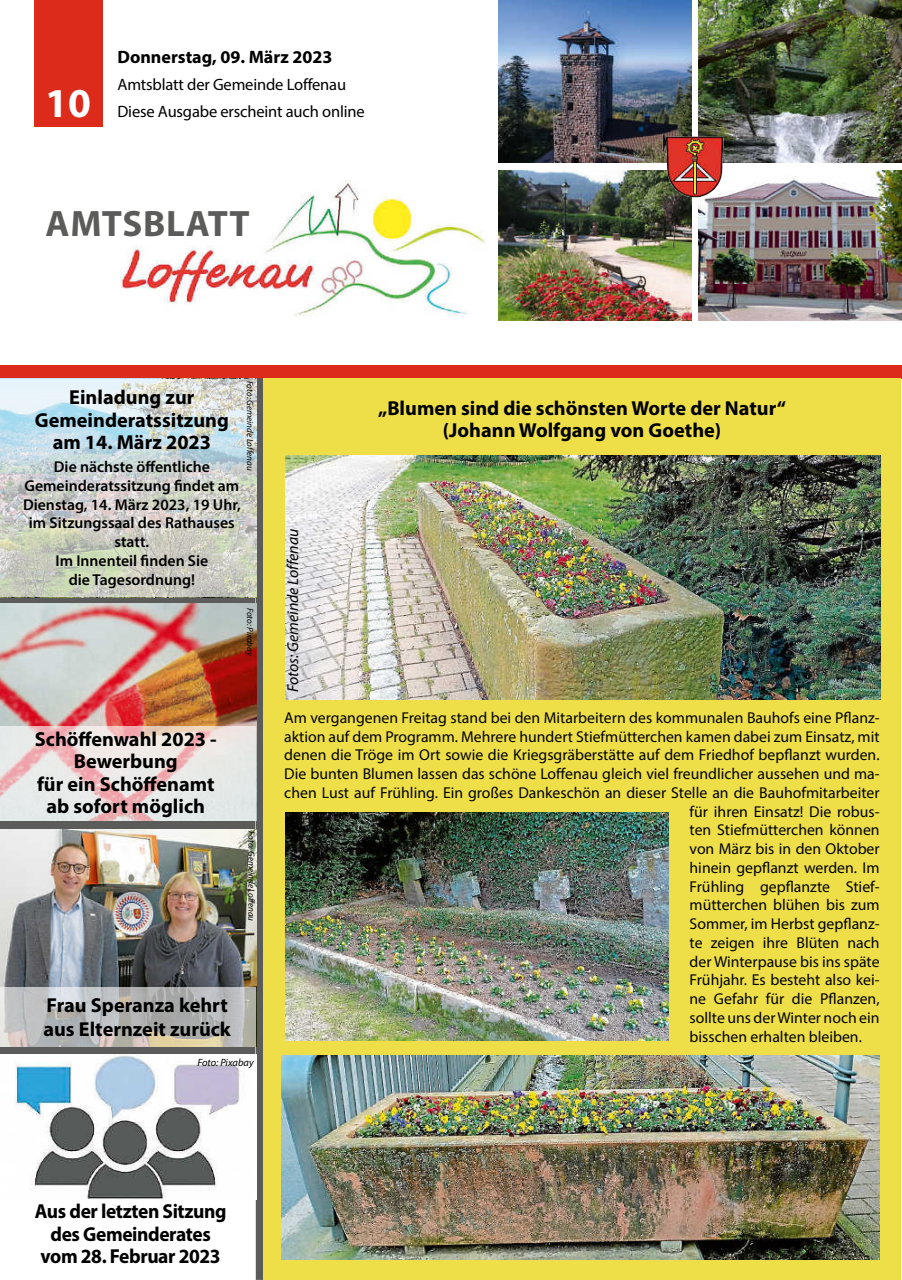
<style>
.page{position:relative;width:902px;height:1280px;background:#fff}
.page>*{position:absolute;margin:0;border:0;box-sizing:border-box;transform-origin:0 0}
.t1{font:700 41.25px "Myriad Pro";color:#fff}
.t2{font:700 36.9px "Myriad Pro";letter-spacing:.02em;color:#5b5b5a}
.t3{font:700 20.25px/22.5px "Myriad Pro";color:#000;text-align:center}
.t4{font:700 20.25px/22.5px "Myriad Pro";letter-spacing:-.02em;color:#000;text-align:center;scale:.96 1}
.t5{font:700 18px "Myriad Pro";color:#000}
.t6{font:16.5px "Myriad Pro";letter-spacing:-.01em;color:#000}
.t7{font:15.75px "Myriad Pro";color:#000}
.t8{font:600 15.75px/18.8px "Myriad Pro";color:#000;text-align:center}
.t9{font:italic 15.75px "Myriad Pro";color:#000}
.t10{font:italic 10.5px "Myriad Pro";color:#000}
.t11{font:italic 9px "Myriad Pro";color:#000}
</style>
<div class="page">
<div style="left:0;top:365px;width:901px;height:13px;background:#dc2a1b"></div>
<svg style="left:0;top:597px;width:255px;height:7px;background:#6d6f69"></svg>
<div style="left:0;top:821px;width:255px;height:8px;background:#5b5b5a"></div>
<div style="left:0;top:1046px;width:255px;height:8px;background:#5b5b5a"></div>
<div style="left:256px;top:378px;width:7px;height:902px;background:#5b5b5a"></div>
<div style="left:34px;top:0;width:68px;height:126px;background:#dc2a1b"></div>
<img style="left:698px;top:0;width:203px;height:163px">
<img style="left:498px;top:170px;width:193px;height:150px">
<img style="left:498px;top:0;width:193px;height:163px">
<img style="left:698px;top:170px;width:203px;height:150px">
<img style="left:121px;top:180px;width:364px;height:137px">
<img style="left:664px;top:135px;width:61px;height:64px">
<div style="left:263px;top:378px;width:637px;height:902px;background:#eedf48"></div>
<img style="left:286px;top:455px;width:594px;height:244px">
<img style="left:282px;top:1055px;width:597px;height:205px">
<img style="left:285px;top:813px;width:383px;height:228px">
<svg style="left:0;top:379px;width:256px;height:218px;background:#ccd5d1"></svg>
<img style="left:0;top:604px;width:256px;height:122px">
<svg style="left:0;top:726px;width:256px;height:95px;background:#eadcdb"></svg>
<img style="left:0;top:829px;width:256px;height:158px">
<svg style="left:0;top:987px;width:256px;height:60px;background:#bbbbb8"></svg>
<img style="left:14px;top:1054px;width:228px;height:145px">
<h1 class="t1" style="left:45px;top:76px;width:47px">10</h1>
<p class="t5" style="left:117px;top:46px;width:216px">Donnerstag, 09. März 2023</p>
<p class="t6" style="left:117px;top:74px;width:230px">Amtsblatt der Gemeinde Loffenau</p>
<p class="t6" style="left:117px;top:101px;width:249px">Diese Ausgabe erscheint auch online</p>
<h2 class="t2" style="left:45px;top:199px;width:206px">AMTSBLATT</h2>
<p class="t11" style="left:256px;top:380px;width:91px;rotate:90deg">Foto: Gemeinde Loffenau</p>
<p class="t3" style="left:35px;top:385px;width:195px">Einladung zur<br>Gemeinderatssitzung am 14. März 2023</p>
<p class="t8" style="left:23px;top:457px;width:219px">Die nächste öffentliche<br>Gemeinderatssitzung findet am<br>Dienstag, 14. März 2023, 19 Uhr, im Sitzungssaal des Rathauses statt.<br>Im Innenteil finden Sie<br>die Tagesordnung!</p>
<p class="t11" style="left:256px;top:608px;width:50px;rotate:90deg">Foto: Pixabay</p>
<p class="t3" style="left:35px;top:727px;width:183px">Schöffenwahl 2023 -<br>Bewerbung<br>für ein Schöffenamt ab sofort möglich</p>
<p class="t11" style="left:257px;top:831px;width:91px;rotate:90deg">Foto: Gemeinde Loffenau</p>
<p class="t3" style="left:43px;top:992px;width:189px;line-height:24.2px;text-align:left">Frau Speranza kehrt aus Elternzeit zurück</p>
<p class="t10" style="left:197px;top:1055px;width:58px">Foto: Pixabay</p>
<p class="t9" style="left:283px;top:692px;width:165px;rotate:-90deg">Fotos: Gemeinde Loffenau</p>
<p class="t3" style="left:378px;top:396px;width:409px">„Blumen sind die schönsten Worte der Natur“ (Johann Wolfgang von Goethe)</p>
<p class="t7" style="left:284px;top:708px;width:596px">Am vergangenen Freitag stand bei den Mitarbeitern des kommunalen Bauhofs eine Pflanz-</p>
<p class="t7" style="left:284px;top:727px;width:596px">aktion auf dem Programm. Mehrere hundert Stiefmütterchen kamen dabei zum Einsatz, mit</p>
<p class="t7" style="left:284px;top:745px;width:596px">denen die Tröge im Ort sowie die Kriegsgräberstätte auf dem Friedhof bepflanzt wurden.</p>
<p class="t7" style="left:284px;top:764px;width:596px">Die bunten Blumen lassen das schöne Loffenau gleich viel freundlicher aussehen und ma-</p>
<p class="t7" style="left:284px;top:783px;width:596px">chen Lust auf Frühling. Ein großes Dankeschön an dieser Stelle an die Bauhofmitarbeiter</p>
<p class="t7" style="left:689px;top:802px;width:191px">für ihren Einsatz! Die robus-</p>
<p class="t7" style="left:689px;top:820px;width:191px">ten Stiefmütterchen können</p>
<p class="t7" style="left:689px;top:839px;width:191px">von März bis in den Oktober</p>
<p class="t7" style="left:689px;top:858px;width:191px">hinein gepflanzt werden. Im</p>
<p class="t7" style="left:689px;top:877px;width:191px">Frühling gepflanzte Stief-</p>
<p class="t7" style="left:689px;top:895px;width:191px">mütterchen blühen bis zum</p>
<p class="t7" style="left:689px;top:914px;width:191px">Sommer, im Herbst gepflanz-</p>
<p class="t7" style="left:689px;top:933px;width:191px">te zeigen ihre Blüten nach</p>
<p class="t7" style="left:689px;top:952px;width:191px">der Winterpause bis ins späte</p>
<p class="t7" style="left:689px;top:970px;width:191px">Frühjahr. Es besteht also kei-</p>
<p class="t7" style="left:689px;top:989px;width:191px">ne Gefahr für die Pflanzen,</p>
<p class="t7" style="left:689px;top:1008px;width:191px">sollte uns der Winter noch ein</p>
<p class="t7" style="left:689px;top:1027px;width:174px">bisschen erhalten bleiben.</p>
<p class="t4" style="left:35px;top:1199px;width:201px">Aus der letzten Sitzung des Gemeinderates vom 28. Februar 2023</p>
</div>
